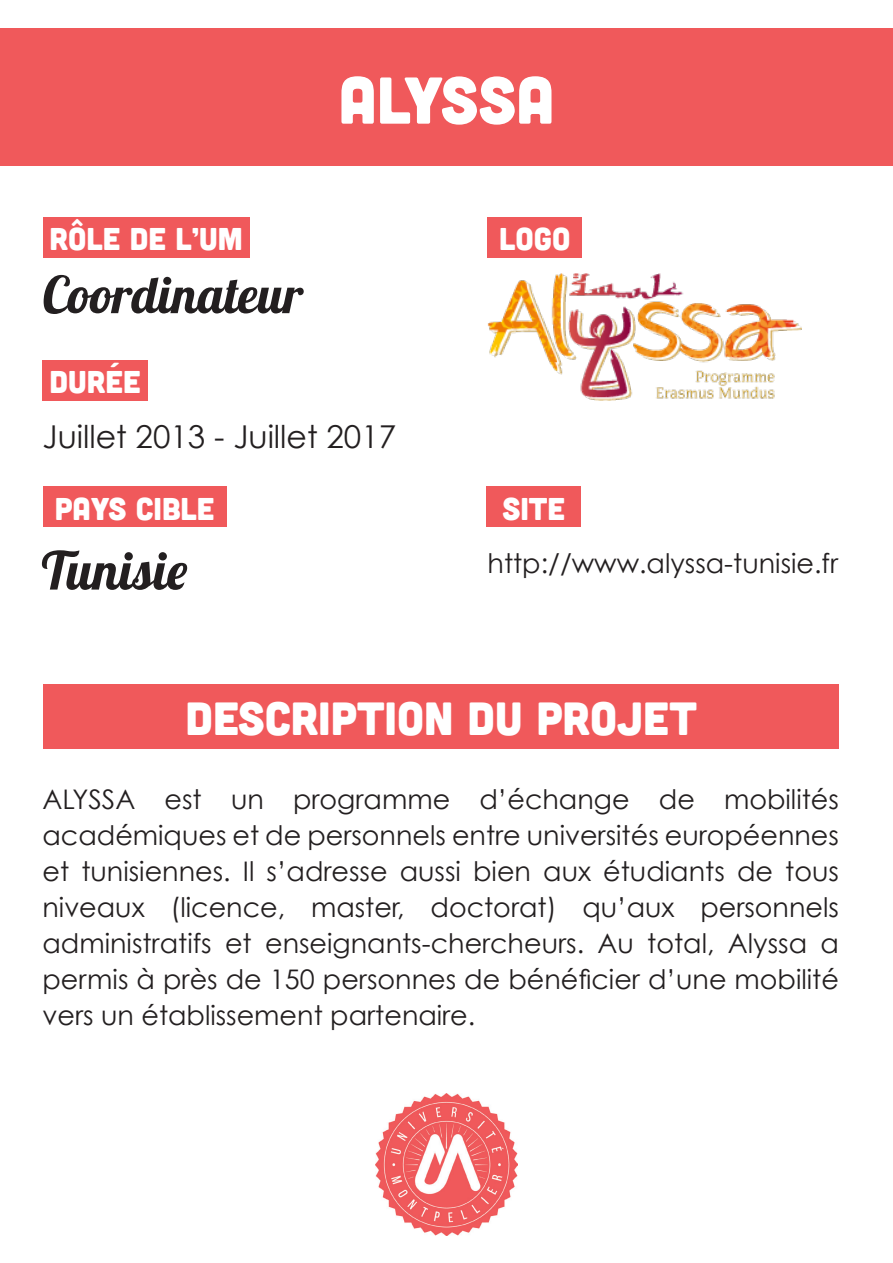
<style>
.page{position:relative;width:893px;height:1263px;background:#fff}
.page>*{position:absolute;margin:0;border:0;box-sizing:border-box;transform-origin:0 0}
.t1{font:66px "Cubano";color:#fff}
.t2{font:52.5px "Lobster 1.4";color:#231f20}
.t3{font:51px "Lobster 1.4";color:#231f20}
.t4{font:46.5px "Cubano";color:#fff}
.t5{font:31.5px "Cubano";color:#fff}
.t6{font:31.5px "Century Gothic";color:#231f20}
.t7{font:27px/36px "Century Gothic";color:#231f20;text-align:justify}
</style>
<div class="page">
<div style="left:0;top:29px;width:893px;height:137px;background:#f0595b"></div>
<div style="left:487px;top:217px;width:95px;height:40px;background:#f0595b"></div>
<div style="left:43px;top:217px;width:207px;height:40px;background:#f0595b"></div>
<div style="left:42px;top:360px;width:106px;height:40px;background:#f0595b"></div>
<div style="left:43px;top:487px;width:183px;height:40px;background:#f0595b"></div>
<div style="left:44px;top:684px;width:795px;height:64px;background:#f0595b"></div>
<img style="left:376px;top:1094px;width:141px;height:141px">
<img style="left:487px;top:273px;width:315px;height:127px">
<div style="left:486px;top:487px;width:95px;height:40px;background:#f0595b"></div>
<p class="t1" style="left:338px;top:58px;width:217px">ALYSSA</p>
<p class="t5" style="left:50px;top:218px;width:195px">RÔLE DE L’UM</p>
<p class="t5" style="left:499px;top:218px;width:73px">LOGO</p>
<p class="t3" style="left:43px;top:262px;width:262px">Coordinateur</p>
<p class="t5" style="left:50px;top:361px;width:93px">DURÉE</p>
<p class="t6" style="left:42px;top:418px;width:355px">Juillet 2013 - Juillet 2017</p>
<p class="t5" style="left:55px;top:488px;width:161px">PAYS CIBLE</p>
<p class="t2" style="left:42px;top:537px;width:147px">Tunisie</p>
<p class="t5" style="left:502px;top:488px;width:64px">SITE</p>
<p class="t7" style="left:487px;top:545px;width:352px">http://www.alyssa-tunisie.fr</p>
<p class="t4" style="left:186px;top:688px;width:513px">DESCRIPTION DU PROJET</p>
<p class="t7" style="left:42px;top:781px;width:798px">ALYSSA est un programme d’échange de mobilités académiques et de personnels entre universités européennes et tunisiennes. Il s’adresse aussi bien aux étudiants de tous niveaux (licence, master, doctorat) qu’aux personnels administratifs et enseignants-chercheurs. Au total, Alyssa a permis à près de 150 personnes de bénéficier d’une mobilité vers un établissement partenaire.</p>
</div>
